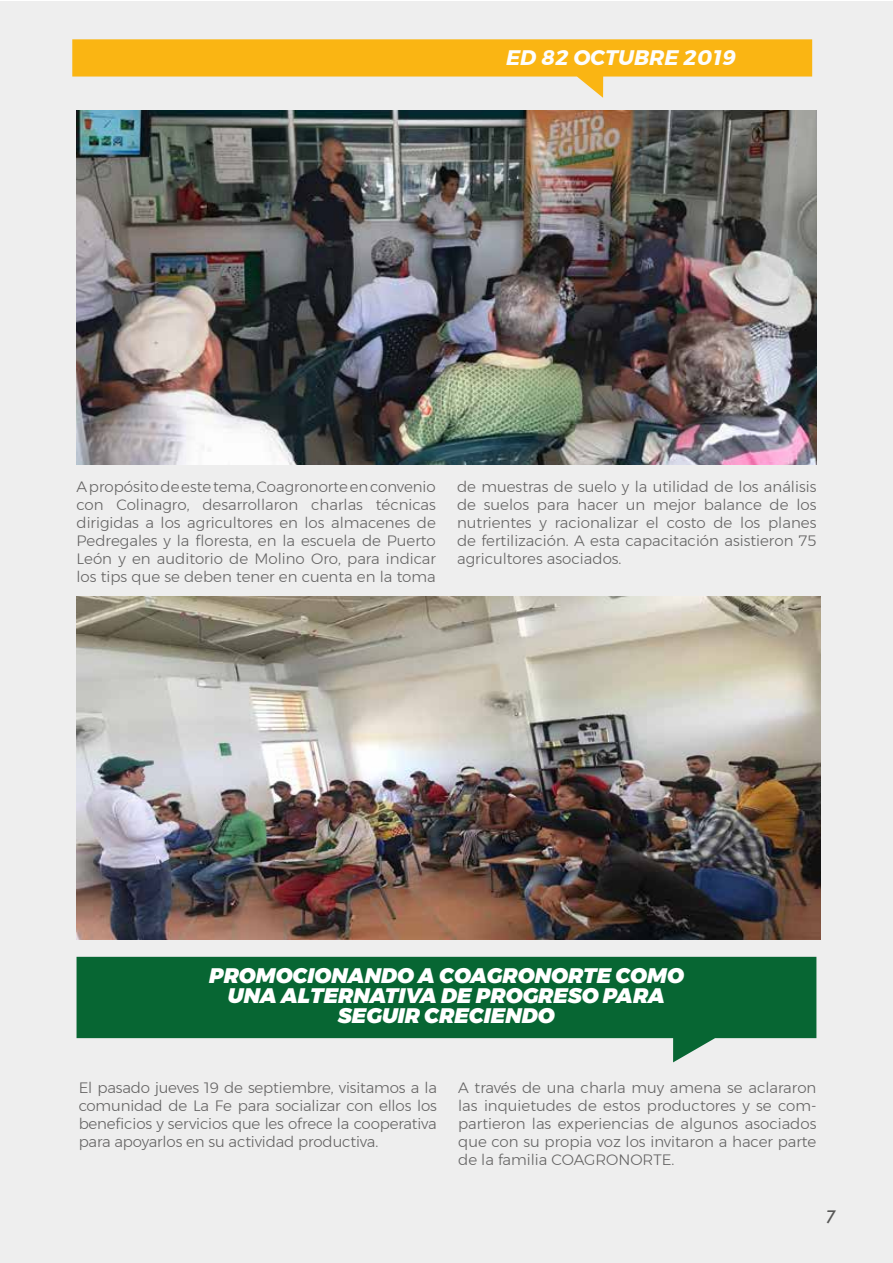
<style>
.page{position:relative;width:893px;height:1263px;background:#fff}
.page>*{position:absolute;margin:0;border:0;box-sizing:border-box;transform-origin:0 0}
.t1{font:italic 900 21px/20px "Montserrat";color:#fff;text-align:center}
.t2{font:italic 700 21px "Montserrat";color:#fdfdfd}
.t3{font:italic 18px "Aller";color:#575756}
.t4{font:300 15px/18px "Montserrat";color:#646363;text-align:justify}
</style>
<div class="page">
<div style="left:0;top:1px;width:893px;height:1262px;background:#eee"></div>
<svg style="left:72px;top:39px;width:740px;height:59px"></svg>
<img style="left:77px;top:111px;width:739px;height:354px">
<img style="left:77px;top:597px;width:744px;height:343px">
<svg style="left:77px;top:957px;width:739px;height:105px;fill:#076633"></svg>
<h1 class="t2" style="left:506px;top:40px;width:232px">ED 82 OCTUBRE 2019</h1>
<p class="t4" style="left:77px;top:477px;width:361px">A propósito de este tema, Coagronorte en convenio con Colinagro, desarrollaron charlas técnicas dirigidas a los agricultores en los almacenes de Pedregales y la floresta, en la escuela de Puerto León y en auditorio de Molino Oro, para indicar los tips que se deben tener en cuenta en la toma</p>
<p class="t4" style="left:457px;top:477px;width:361px">de muestras de suelo y la utilidad de los análisis de suelos para hacer un mejor balance de los nutrientes y racionalizar el costo de los planes de fertilización. A esta capacitación asistieron 75 agricultores asociados.</p>
<h1 class="t1" style="left:209px;top:966px;width:476px">PROMOCIONANDO A COAGRONORTE COMO<br>UNA ALTERNATIVA DE PROGRESO PARA<br>SEGUIR CRECIENDO</h1>
<p class="t4" style="left:79px;top:1078px;width:360px">El pasado jueves 19 de septiembre, visitamos a la comunidad de La Fe para socializar con ellos los beneficios y servicios que les ofrece la cooperativa para apoyarlos en su actividad productiva.</p>
<p class="t4" style="left:458px;top:1078px;width:360px">A través de una charla muy amena se aclararon las inquietudes de estos productores y se com&shy;partieron las experiencias de algunos asociados que con su propia voz los invitaron a hacer parte de la familia COAGRONORTE.</p>
<p class="t3" style="left:825px;top:1205px;width:12px">7</p>
</div>
